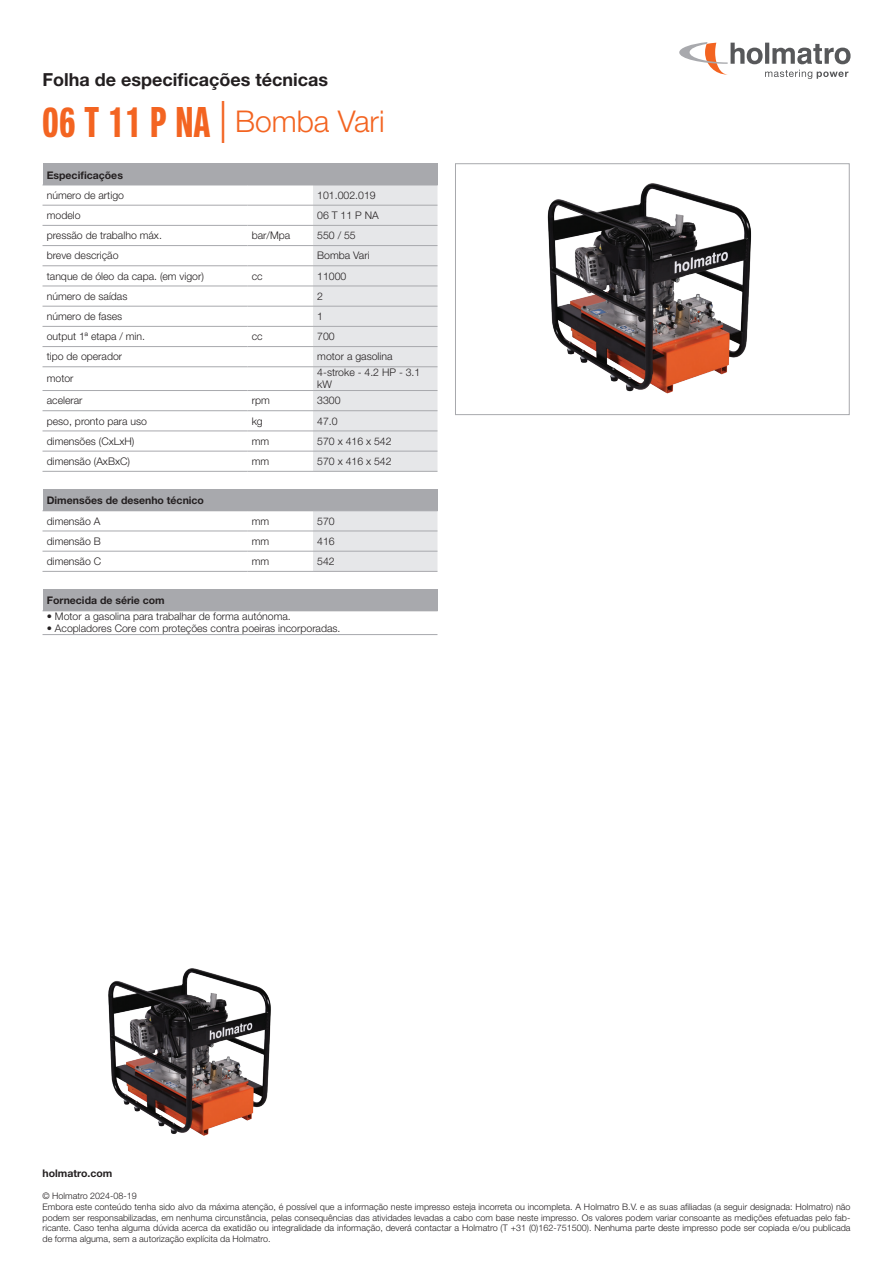
<style>
.page{position:relative;width:893px;height:1263px;background:#fff}
.page>*{position:absolute;margin:0;border:0;box-sizing:border-box;transform-origin:0 0}
.t1{font:300 30px "Helvetica Neue LT Std";color:#f36421}
.t2{font:700 18px "Helvetica Neue LT Std";color:#231f20}
.t3{font:300 10.5px/12px "Helvetica Neue LT Std";color:#231f20}
.t4{font:700 10.5px "Helvetica Neue LT Std";color:#231f20}
.t5{font:300 9px/10.8px "Helvetica Neue LT Std";color:#231f20}
.s1{font-family:"Neue Helvetica Pro 79 Cm";font-weight:700;font-size:42px}
.s2{font-size:42px}
</style>
<div class="page">
<svg style="left:679px;top:42px;width:171px;height:37px"></svg>
<div style="left:43px;top:164px;width:394px;height:21px;background:#a8a9ad"></div>
<svg style="left:313px;top:164px;width:125px;height:307px;background:#e0e1e4"></svg>
<hr style="left:43px;top:185px;width:204px;height:1px;background:#a8a9ad">
<hr style="left:247px;top:185px;width:66px;height:1px;background:#a8a9ad">
<hr style="left:313px;top:185px;width:125px;height:1px;background:#a8a9ad">
<hr style="left:43px;top:205px;width:204px;height:1px;background:#a8a9ad">
<hr style="left:247px;top:205px;width:66px;height:1px;background:#a8a9ad">
<hr style="left:313px;top:205px;width:124px;height:1px;background:#a8a9ad">
<hr style="left:43px;top:225px;width:204px;height:1px;background:#a8a9ad">
<hr style="left:247px;top:225px;width:66px;height:1px;background:#a8a9ad">
<hr style="left:313px;top:225px;width:124px;height:1px;background:#a8a9ad">
<hr style="left:43px;top:245px;width:204px;height:1px;background:#a8a9ad">
<hr style="left:247px;top:245px;width:66px;height:1px;background:#a8a9ad">
<hr style="left:313px;top:245px;width:124px;height:1px;background:#a8a9ad">
<hr style="left:43px;top:265px;width:204px;height:1px;background:#a8a9ad">
<hr style="left:247px;top:265px;width:66px;height:1px;background:#a8a9ad">
<hr style="left:313px;top:265px;width:124px;height:1px;background:#a8a9ad">
<hr style="left:43px;top:286px;width:204px;height:1px;background:#a8a9ad">
<hr style="left:247px;top:286px;width:66px;height:1px;background:#a8a9ad">
<hr style="left:313px;top:286px;width:124px;height:1px;background:#a8a9ad">
<hr style="left:43px;top:306px;width:204px;height:1px;background:#a8a9ad">
<hr style="left:247px;top:306px;width:66px;height:1px;background:#a8a9ad">
<hr style="left:313px;top:306px;width:124px;height:1px;background:#a8a9ad">
<hr style="left:43px;top:326px;width:204px;height:1px;background:#a8a9ad">
<hr style="left:247px;top:326px;width:66px;height:1px;background:#a8a9ad">
<hr style="left:313px;top:326px;width:124px;height:1px;background:#a8a9ad">
<hr style="left:43px;top:346px;width:204px;height:1px;background:#a8a9ad">
<hr style="left:247px;top:346px;width:66px;height:1px;background:#a8a9ad">
<hr style="left:313px;top:346px;width:124px;height:1px;background:#a8a9ad">
<hr style="left:43px;top:366px;width:204px;height:1px;background:#a8a9ad">
<hr style="left:247px;top:366px;width:66px;height:1px;background:#a8a9ad">
<hr style="left:313px;top:366px;width:124px;height:1px;background:#a8a9ad">
<hr style="left:43px;top:390px;width:204px;height:1px;background:#a8a9ad">
<hr style="left:247px;top:390px;width:66px;height:1px;background:#a8a9ad">
<hr style="left:313px;top:390px;width:124px;height:1px;background:#a8a9ad">
<hr style="left:43px;top:410px;width:204px;height:1px;background:#a8a9ad">
<hr style="left:247px;top:410px;width:66px;height:1px;background:#a8a9ad">
<hr style="left:313px;top:410px;width:124px;height:1px;background:#a8a9ad">
<hr style="left:43px;top:431px;width:204px;height:1px;background:#a8a9ad">
<hr style="left:247px;top:431px;width:66px;height:1px;background:#a8a9ad">
<hr style="left:313px;top:431px;width:124px;height:1px;background:#a8a9ad">
<hr style="left:43px;top:471px;width:204px;height:1px;background:#a8a9ad">
<hr style="left:43px;top:451px;width:204px;height:1px;background:#a8a9ad">
<hr style="left:247px;top:471px;width:66px;height:1px;background:#a8a9ad">
<hr style="left:247px;top:451px;width:66px;height:1px;background:#a8a9ad">
<hr style="left:313px;top:471px;width:124px;height:1px;background:#a8a9ad">
<hr style="left:313px;top:451px;width:124px;height:1px;background:#a8a9ad">
<div style="left:43px;top:489px;width:394px;height:22px;background:#a8a9ad"></div>
<svg style="left:313px;top:489px;width:125px;height:82px"></svg>
<hr style="left:313px;top:510px;width:125px;height:1px;background:#a8a9ad">
<hr style="left:43px;top:531px;width:204px;height:1px;background:#a8a9ad">
<hr style="left:247px;top:531px;width:66px;height:1px;background:#a8a9ad">
<hr style="left:313px;top:531px;width:124px;height:1px;background:#a8a9ad">
<hr style="left:43px;top:571px;width:204px;height:1px;background:#a8a9ad">
<hr style="left:43px;top:551px;width:204px;height:1px;background:#a8a9ad">
<hr style="left:247px;top:571px;width:66px;height:1px;background:#a8a9ad">
<hr style="left:247px;top:551px;width:66px;height:1px;background:#a8a9ad">
<hr style="left:313px;top:571px;width:124px;height:1px;background:#a8a9ad">
<hr style="left:313px;top:551px;width:124px;height:1px;background:#a8a9ad">
<div style="left:43px;top:589px;width:394px;height:22px;background:#a8a9ad"></div>
<svg style="left:437px;top:589px;width:1px;height:21px"></svg>
<hr style="left:43px;top:634px;width:394px;height:1px;background:#a8a9ad">
<hr style="left:43px;top:610px;width:395px;height:1px;background:#a8a9ad">
<img style="left:108px;top:968px;width:163px;height:168px">
<img style="left:547px;top:183px;width:205px;height:211px">
<div style="left:455px;top:164px;width:394px;height:251px;border:1px solid #a8a9ad"></div>
<h2 class="t2" style="left:43px;top:68px;width:287px">Folha de especificações técnicas</h2>
<h1 class="t1" style="left:43px;top:103px;width:344px"><span class="s1">06 T 11 P NA</span> <span class="s2">|</span> Bomba Vari</h1>
<p class="t4" style="left:47px;top:168px;width:78px">Especificações</p>
<p class="t3" style="left:47px;top:189px;width:79px">número de artigo</p>
<p class="t3" style="left:317px;top:189px;width:60px">101.002.019</p>
<p class="t3" style="left:47px;top:209px;width:35px">modelo</p>
<p class="t3" style="left:317px;top:209px;width:63px">06 T 11 P NA</p>
<p class="t3" style="left:47px;top:229px;width:117px">pressão de trabalho máx.</p>
<p class="t3" style="left:252px;top:229px;width:40px">bar/Mpa</p>
<p class="t3" style="left:317px;top:229px;width:40px">550 / 55</p>
<p class="t3" style="left:47px;top:249px;width:73px">breve descrição</p>
<p class="t3" style="left:317px;top:249px;width:54px">Bomba Vari</p>
<p class="t3" style="left:47px;top:270px;width:159px">tanque de óleo da capa. (em vigor)</p>
<p class="t3" style="left:252px;top:270px;width:12px">cc</p>
<p class="t3" style="left:317px;top:270px;width:31px">11000</p>
<p class="t3" style="left:47px;top:290px;width:82px">número de saídas</p>
<p class="t3" style="left:317px;top:290px;width:7px">2</p>
<p class="t3" style="left:47px;top:310px;width:77px">número de fases</p>
<p class="t3" style="left:317px;top:310px;width:7px">1</p>
<p class="t3" style="left:47px;top:330px;width:100px">output 1ª etapa / min.</p>
<p class="t3" style="left:252px;top:330px;width:12px">cc</p>
<p class="t3" style="left:317px;top:330px;width:19px">700</p>
<p class="t3" style="left:47px;top:350px;width:77px">tipo de operador</p>
<p class="t3" style="left:317px;top:350px;width:77px">motor a gasolina</p>
<p class="t3" style="left:47px;top:372px;width:28px">motor</p>
<p class="t3" style="left:317px;top:366px;width:105px">4-stroke - 4.2 HP - 3.1 kW</p>
<p class="t3" style="left:47px;top:394px;width:37px">acelerar</p>
<p class="t3" style="left:252px;top:394px;width:20px">rpm</p>
<p class="t3" style="left:317px;top:394px;width:25px">3300</p>
<p class="t3" style="left:47px;top:415px;width:102px">peso, pronto para uso</p>
<p class="t3" style="left:252px;top:415px;width:13px">kg</p>
<p class="t3" style="left:317px;top:415px;width:22px">47.0</p>
<p class="t3" style="left:47px;top:435px;width:89px">dimensões (CxLxH)</p>
<p class="t3" style="left:252px;top:435px;width:19px">mm</p>
<p class="t3" style="left:317px;top:435px;width:76px">570 x 416 x 542</p>
<p class="t3" style="left:47px;top:455px;width:85px">dimensão (AxBxC)</p>
<p class="t3" style="left:252px;top:455px;width:19px">mm</p>
<p class="t3" style="left:317px;top:455px;width:76px">570 x 416 x 542</p>
<p class="t4" style="left:47px;top:494px;width:159px">Dimensões de desenho técnico</p>
<p class="t3" style="left:47px;top:515px;width:55px">dimensão A</p>
<p class="t3" style="left:252px;top:515px;width:19px">mm</p>
<p class="t3" style="left:317px;top:515px;width:19px">570</p>
<p class="t3" style="left:47px;top:535px;width:56px">dimensão B</p>
<p class="t3" style="left:252px;top:535px;width:19px">mm</p>
<p class="t3" style="left:317px;top:535px;width:19px">416</p>
<p class="t3" style="left:47px;top:555px;width:56px">dimensão C</p>
<p class="t3" style="left:252px;top:555px;width:19px">mm</p>
<p class="t3" style="left:317px;top:555px;width:19px">542</p>
<p class="t4" style="left:47px;top:594px;width:119px">Fornecida de série com</p>
<p class="t3" style="left:47px;top:610px;width:246px">• Motor a gasolina para trabalhar de forma autónoma.</p>
<p class="t3" style="left:47px;top:622px;width:295px">• Acopladores Core com proteções contra poeiras incorporadas.</p>
<p class="t4" style="left:43px;top:1167px;width:71px">holmatro.com</p>
<p class="t5" style="left:43px;top:1190px;width:809px">© Holmatro 2024-08-19<br>Embora este conteúdo tenha sido alvo da máxima atenção, é possível que a informação neste impresso esteja incorreta ou incompleta. A Holmatro B.V. e as suas afiliadas (a seguir designada: Holmatro) não podem ser responsabilizadas, em nenhuma circunstância, pelas consequências das atividades levadas a cabo com base neste impresso. Os valores podem variar consoante as medições efetuadas pelo fab&shy;ricante. Caso tenha alguma dúvida acerca da exatidão ou integralidade da informação, deverá contactar a Holmatro (T +31 (0)162-751500). Nenhuma parte deste impresso pode ser copiada e/ou publicada de forma alguma, sem a autorização explícita da Holmatro.</p>
</div>
